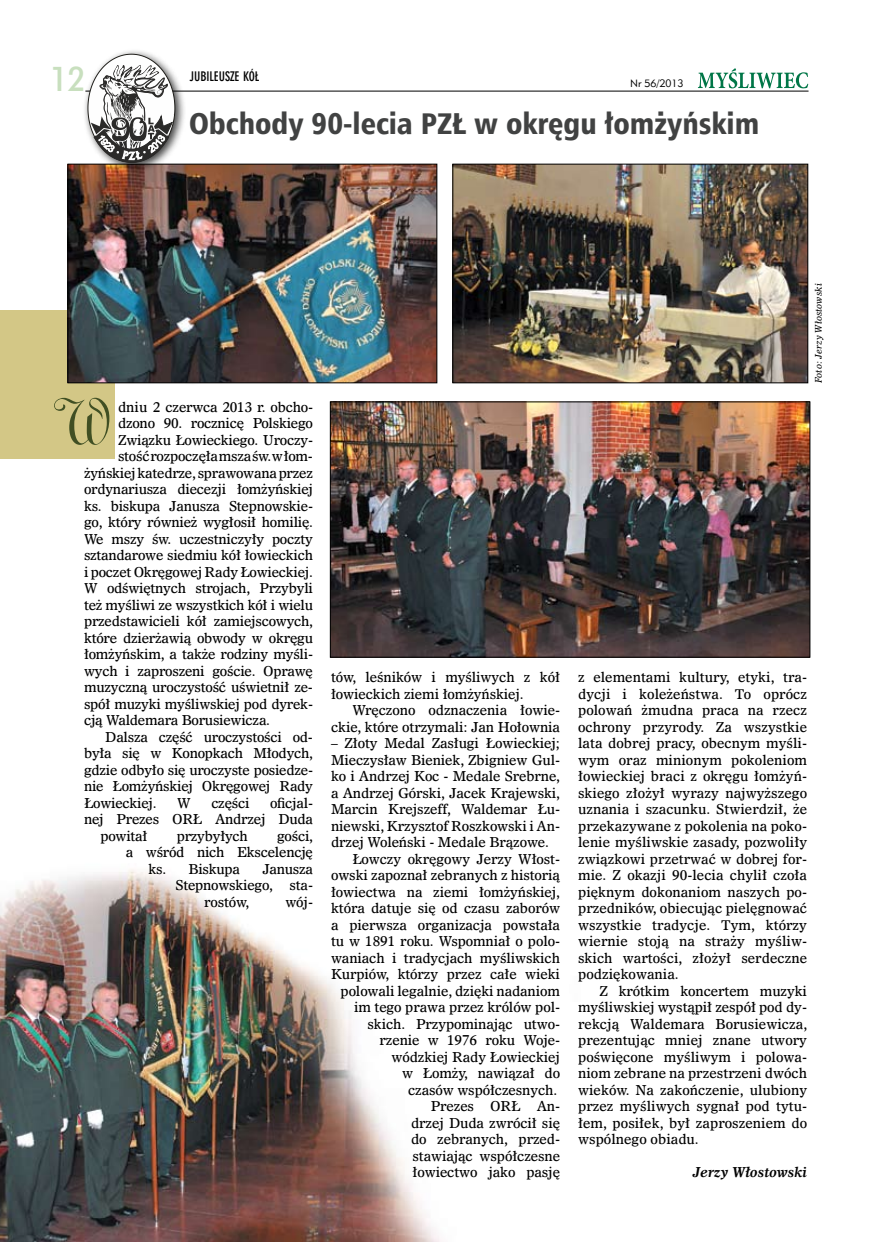
<style>
.page{position:relative;width:872px;height:1242px;background:#fff}
.page>*{position:absolute;margin:0;border:0;box-sizing:border-box;transform-origin:0 0}
.t1{font:73.65px "Typo Upright EU";color:#404f23}
.t2{font:31.5px "Geometr 212 Cn EU";color:#c8dfbe}
.t3{font:30px "Humnst 777 Blk Cn EU";color:#414242}
.t4{font:13.5px/16.5px "Dutch 811 EU";letter-spacing:-.01em;color:#000;text-align:justify}
.t5{font:italic 700 13.5px "Dutch 811 EU";color:#000}
.t6{font:12.6px "Geometric 706 Bd Cn EU";color:#000}
.t7{font:10.5px "Geometric 415 Lt EU";color:#000}
.t8{font:italic 9px "Dutch 811 EU";color:#000}
</style>
<div class="page">
<hr style="left:85px;top:91px;width:723px;height:1px;background:#000">
<svg style="left:698px;top:68px;width:110px;height:20px"></svg>
<div style="left:0;top:311px;width:115px;height:148px;background:#d3c786"></div>
<img style="left:0;top:869px;width:440px;height:373px">
<img style="left:454px;top:166px;width:352px;height:215px">
<div style="left:452px;top:164px;width:356px;height:219px;border:1px solid #000"></div>
<div style="left:182px;top:367px;width:26px;height:26px;background:#000;opacity:.75"></div>
<img style="left:70px;top:166px;width:365px;height:215px">
<div style="left:68px;top:164px;width:369px;height:219px;border:1px solid #000"></div>
<img style="left:332px;top:403px;width:476px;height:252px">
<div style="left:330px;top:401px;width:480px;height:256px;border:1px solid #000"></div>
<div style="left:82px;top:48px;width:117px;height:132px;background:#000;opacity:.75"></div>
<svg style="left:87px;top:54px;width:88px;height:108px"></svg>
<h2 class="t2" style="left:51px;top:58px;width:36px">12</h2>
<p class="t6" style="left:190px;top:69px;width:71px">JUBILEUSZE KÓŁ</p>
<p class="t7" style="left:630px;top:77px;width:55px">Nr 56/2013</p>
<h3 class="t3" style="left:189px;top:104px;width:571px">Obchody 90-lecia PZŁ w okręgu łomżyńskim</h3>
<p class="t8" style="left:812px;top:383px;width:101px;rotate:-90deg">Foto: Jerzy Włostowski</p>
<h1 class="t1" style="left:59px;top:382px;width:55px">W</h1>
<p class="t4" style="left:118px;top:399px;width:196px">dniu 2 czerwca 2013 r. obcho-</p>
<p class="t4" style="left:118px;top:415px;width:196px">dzono 90. rocznicę Polskiego</p>
<p class="t4" style="left:118px;top:432px;width:196px">Związku Łowieckiego. Uroczy-</p>
<p class="t4" style="left:118px;top:448px;width:196px">stość rozpoczęła msza św. w łom-</p>
<p class="t4" style="left:84px;top:465px;width:230px">żyńskiej katedrze, sprawowana przez</p>
<p class="t4" style="left:84px;top:481px;width:230px">ordynariusza diecezji łomżyńskiej</p>
<p class="t4" style="left:84px;top:498px;width:230px">ks. biskupa Janusza Stepnowskie-</p>
<p class="t4" style="left:84px;top:514px;width:230px">go, który również wygłosił homilię.</p>
<p class="t4" style="left:84px;top:531px;width:230px">We mszy św. uczestniczyły poczty</p>
<p class="t4" style="left:84px;top:547px;width:230px">sztandarowe siedmiu kół łowieckich</p>
<p class="t4" style="left:84px;top:564px;width:230px">i poczet Okręgowej Rady Łowieckiej.</p>
<p class="t4" style="left:84px;top:580px;width:230px">W odświętnych strojach, Przybyli</p>
<p class="t4" style="left:84px;top:597px;width:230px">też myśliwi ze wszystkich kół i wielu</p>
<p class="t4" style="left:84px;top:613px;width:230px">przedstawicieli kół zamiejscowych,</p>
<p class="t4" style="left:84px;top:630px;width:230px">które dzierżawią obwody w okręgu</p>
<p class="t4" style="left:84px;top:646px;width:230px">łomżyńskim, a także rodziny myśli-</p>
<p class="t4" style="left:84px;top:663px;width:230px">wych i zaproszeni goście. Oprawę</p>
<p class="t4" style="left:84px;top:679px;width:230px">muzyczną uroczystość uświetnił ze-</p>
<p class="t4" style="left:84px;top:696px;width:230px">spół muzyki myśliwskiej pod dyrek-</p>
<p class="t4" style="left:84px;top:712px;width:187px">cją Waldemara Borusiewicza.</p>
<p class="t4" style="left:105px;top:729px;width:209px">Dalsza część uroczystości od-</p>
<p class="t4" style="left:84px;top:745px;width:230px">była się w Konopkach Młodych,</p>
<p class="t4" style="left:84px;top:762px;width:230px">gdzie odbyło się uroczyste posiedze-</p>
<p class="t4" style="left:84px;top:778px;width:230px">nie Łomżyńskiej Okręgowej Rady</p>
<p class="t4" style="left:84px;top:795px;width:74px">Łowieckiej.</p>
<p class="t4" style="left:177px;top:795px;width:15px">W</p>
<p class="t4" style="left:211px;top:795px;width:40px">części</p>
<p class="t4" style="left:270px;top:795px;width:44px">oficjal-</p>
<p class="t4" style="left:84px;top:811px;width:230px">nej Prezes ORŁ Andrzej Duda</p>
<p class="t4" style="left:100px;top:828px;width:49px">powitał</p>
<p class="t4" style="left:177px;top:828px;width:73px">przybyłych</p>
<p class="t4" style="left:277px;top:828px;width:37px">gości,</p>
<p class="t4" style="left:126px;top:844px;width:189px">a wśród nich Ekscelencję</p>
<p class="t4" style="left:148px;top:861px;width:93px">ks. Biskupa</p>
<p class="t4" style="left:262px;top:861px;width:52px">Janusza</p>
<p class="t4" style="left:175px;top:877px;width:139px">Stepnowskiego, sta-</p>
<p class="t4" style="left:204px;top:894px;width:47px">rostów,</p>
<p class="t4" style="left:285px;top:894px;width:29px">wój-</p>
<p class="t4" style="left:331px;top:669px;width:230px">tów, leśników i myśliwych z kół łowieckich ziemi łomżyńskiej.</p>
<p class="t4" style="left:331px;top:702px;width:230px;text-align:right">Wręczono odznaczenia łowie&shy;ckie, które otrzymali: Jan Hołownia</p>
<p class="t4" style="left:331px;top:735px;width:230px">– Złoty Medal Zasługi Łowieckiej;</p>
<p class="t4" style="left:331px;top:752px;width:230px">Mieczysław Bieniek, Zbigniew Gul-</p>
<p class="t4" style="left:331px;top:768px;width:230px">ko i Andrzej Koc - Medale Srebrne,</p>
<p class="t4" style="left:331px;top:785px;width:230px">a Andrzej Górski, Jacek Krajewski,</p>
<p class="t4" style="left:331px;top:801px;width:230px">Marcin Krejszeff, Waldemar Łu-</p>
<p class="t4" style="left:331px;top:818px;width:230px">niewski, Krzysztof Roszkowski i An-</p>
<p class="t4" style="left:331px;top:834px;width:219px">drzej Woleński - Medale Brązowe.</p>
<p class="t4" style="left:352px;top:851px;width:209px">Łowczy okręgowy Jerzy Włost-</p>
<p class="t4" style="left:331px;top:867px;width:230px">owski zapoznał zebranych z historią</p>
<p class="t4" style="left:331px;top:884px;width:230px">łowiectwa na ziemi łomżyńskiej,</p>
<p class="t4" style="left:331px;top:900px;width:230px">która datuje się od czasu zaborów</p>
<p class="t4" style="left:331px;top:917px;width:230px">a pierwsza organizacja powstała</p>
<p class="t4" style="left:331px;top:933px;width:230px">tu w 1891 roku. Wspomniał o polo-</p>
<p class="t4" style="left:331px;top:950px;width:230px">waniach i tradycjach myśliwskich</p>
<p class="t4" style="left:331px;top:966px;width:230px">Kurpiów, którzy przez całe wieki</p>
<p class="t4" style="left:340px;top:983px;width:221px">polowali legalnie, dzięki nadaniom</p>
<p class="t4" style="left:354px;top:999px;width:207px">im tego prawa przez królów pol-</p>
<p class="t4" style="left:367px;top:1016px;width:194px">skich. Przypominając utwo-</p>
<p class="t4" style="left:379px;top:1032px;width:182px">rzenie w 1976 roku Woje-</p>
<p class="t4" style="left:391px;top:1049px;width:170px">wódzkiej Rady Łowieckiej</p>
<p class="t4" style="left:402px;top:1065px;width:159px">w Łomży, nawiązał do</p>
<p class="t4" style="left:408px;top:1082px;width:151px">czasów współczesnych.</p>
<p class="t4" style="left:431px;top:1098px;width:131px">Prezes ORŁ An-</p>
<p class="t4" style="left:411px;top:1115px;width:150px">drzej Duda zwrócił się</p>
<p class="t4" style="left:411px;top:1131px;width:150px">do zebranych, przed-</p>
<p class="t4" style="left:412px;top:1148px;width:149px">stawiając współczesne</p>
<p class="t4" style="left:412px;top:1164px;width:149px">łowiectwo jako pasję</p>
<p class="t4" style="left:578px;top:669px;width:230px">z elementami kultury, etyki, tra&shy;dycji i koleżeństwa. To oprócz polowań żmudna praca na rzecz ochrony przyrody. Za wszystkie lata dobrej pracy, obecnym myśli&shy;wym oraz minionym pokoleniom łowieckiej braci z okręgu łomżyń&shy;skiego złożył wyrazy najwyższego uznania i szacunku. Stwierdził, że przekazywane z pokolenia na poko&shy;lenie myśliwskie zasady, pozwoliły związkowi przetrwać w dobrej for&shy;mie. Z okazji 90-lecia chylił czoła pięknym dokonaniom naszych po&shy;przedników, obiecując pielęgnować wszystkie tradycje. Tym, którzy wiernie stoją na straży myśliw&shy;skich wartości, złożył serdeczne podziękowania.</p>
<p class="t4" style="left:578px;top:983px;width:230px;text-indent:21px">Z krótkim koncertem muzyki myśliwskiej wystąpił zespół pod dy&shy;rekcją Waldemara Borusiewicza, prezentując mniej znane utwory poświęcone myśliwym i polowa&shy;niom zebrane na przestrzeni dwóch wieków. Na zakończenie, ulubiony przez myśliwych sygnał pod tytu&shy;łem, posiłek, był zaproszeniem do wspólnego obiadu.</p>
<p class="t5" style="left:693px;top:1163px;width:116px">Jerzy Włostowski</p>
</div>
